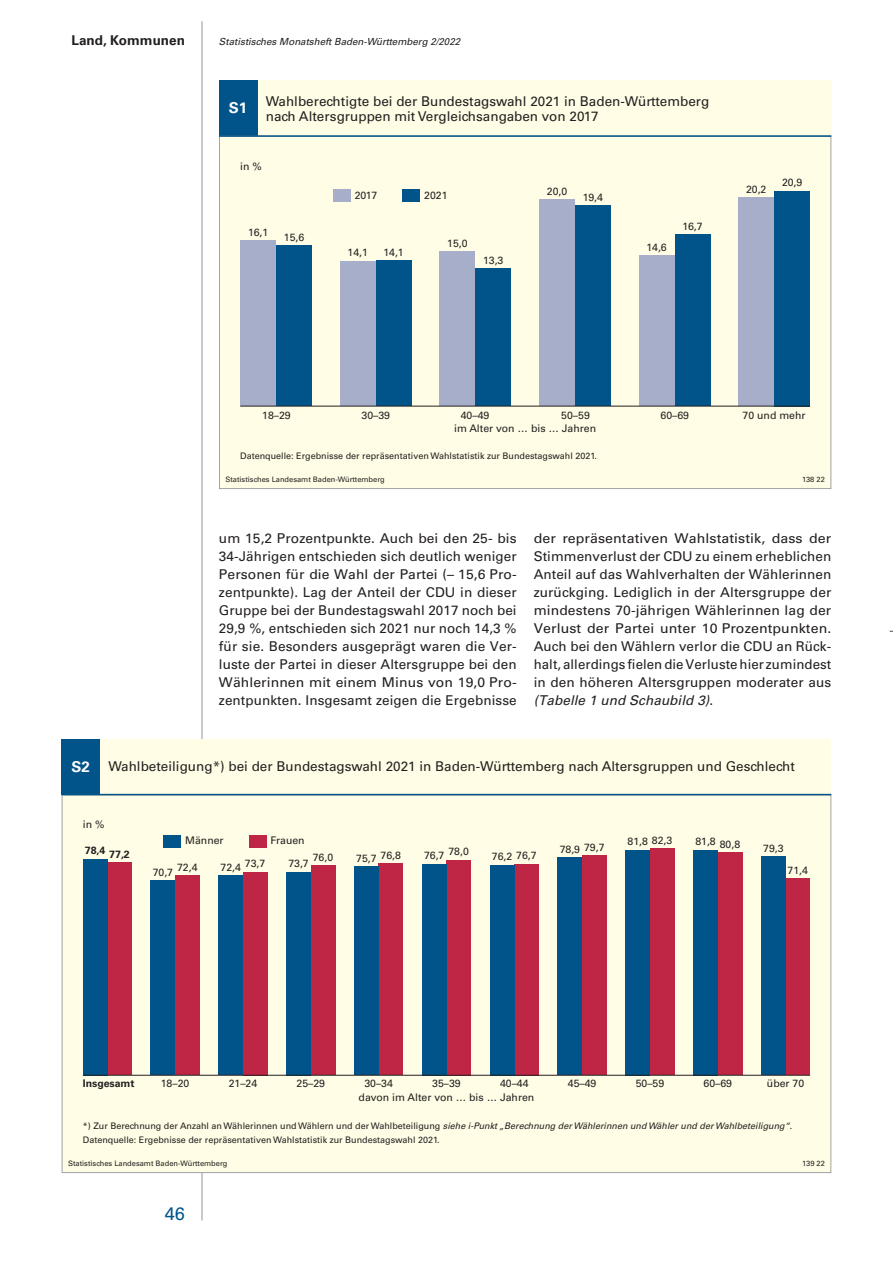
<style>
.page{position:relative;width:893px;height:1263px;background:#fff}
.page>*{position:absolute;margin:0;border:0;box-sizing:border-box;transform-origin:0 0}
.t1{font:18px "Univers";color:#01548a}
.t2{font:700 15px "Univers";color:#fff}
.Fließtext{font:13.5px/18px "Univers";color:#231f20;text-align:justify}
.Fließtext-2{font:13.5px/18px "Univers";color:#231f20;text-align:justify;scale:1.05 1}
.Kopfzeile_Beitragsth{font:700 13.5px "Univers";color:#231f20}
.t3{font:10.5px "Univers";color:#231f20}
.t4{font:700 10.5px "Univers";color:#231f20}
.Kopfzeile_Ausgabe{font:italic 9.75px "Univers";color:#231f20}
.t5{font:9px/13.5px "Univers";color:#231f20}
.t6{font:7.5px "Univers";color:#231f20}
.s1{font-style:italic}
.s2{font-weight:700;font-size:15px;color:#fff}
</style>
<div class="page">
<hr style="left:202px;top:21px;width:1px;height:1199px;background:#939598">
<div style="left:219px;top:81px;width:612px;height:408px;background:#fffde5"></div>
<div style="left:219px;top:81px;width:38px;height:55px;background:#01548a"></div>
<svg style="left:219px;top:137px;width:612px;height:352px"></svg>
<div style="left:276px;top:246px;width:36px;height:160px;background:#01548a"></div>
<div style="left:376px;top:261px;width:36px;height:145px;background:#01548a"></div>
<div style="left:475px;top:269px;width:36px;height:137px;background:#01548a"></div>
<div style="left:575px;top:206px;width:36px;height:200px;background:#01548a"></div>
<div style="left:675px;top:234px;width:35px;height:172px;background:#01548a"></div>
<div style="left:774px;top:191px;width:36px;height:215px;background:#01548a"></div>
<div style="left:240px;top:240px;width:36px;height:166px;background:#a6aec9"></div>
<div style="left:340px;top:261px;width:36px;height:145px;background:#a6aec9"></div>
<div style="left:439px;top:251px;width:36px;height:155px;background:#a6aec9"></div>
<div style="left:539px;top:200px;width:36px;height:206px;background:#a6aec9"></div>
<div style="left:639px;top:255px;width:36px;height:151px;background:#a6aec9"></div>
<div style="left:738px;top:198px;width:36px;height:208px;background:#a6aec9"></div>
<hr style="left:240px;top:406px;width:570px;height:1px;background:#231f20">
<hr style="left:219px;top:135px;width:612px;height:2px;background:#01548a">
<div style="left:403px;top:189px;width:17px;height:13px;background:#01548a"></div>
<div style="left:333px;top:189px;width:17px;height:13px;background:#a6aec9"></div>
<div style="left:62px;top:739px;width:769px;height:434px;background:#fffde5"></div>
<div style="left:62px;top:739px;width:38px;height:55px;background:#01548a"></div>
<svg style="left:62px;top:795px;width:769px;height:378px"></svg>
<div style="left:175px;top:876px;width:25px;height:199px;background:#bf2645"></div>
<div style="left:243px;top:872px;width:24px;height:203px;background:#bf2645"></div>
<div style="left:311px;top:866px;width:24px;height:209px;background:#bf2645"></div>
<div style="left:379px;top:863px;width:24px;height:212px;background:#bf2645"></div>
<div style="left:446px;top:860px;width:25px;height:215px;background:#bf2645"></div>
<div style="left:514px;top:864px;width:25px;height:211px;background:#bf2645"></div>
<div style="left:582px;top:855px;width:25px;height:220px;background:#bf2645"></div>
<div style="left:650px;top:848px;width:24px;height:227px;background:#bf2645"></div>
<div style="left:718px;top:852px;width:24px;height:223px;background:#bf2645"></div>
<div style="left:786px;top:878px;width:24px;height:197px;background:#bf2645"></div>
<div style="left:151px;top:880px;width:24px;height:195px;background:#01548a"></div>
<div style="left:219px;top:876px;width:24px;height:199px;background:#01548a"></div>
<div style="left:286px;top:872px;width:25px;height:203px;background:#01548a"></div>
<div style="left:354px;top:866px;width:25px;height:209px;background:#01548a"></div>
<div style="left:422px;top:864px;width:24px;height:211px;background:#01548a"></div>
<div style="left:490px;top:865px;width:24px;height:210px;background:#01548a"></div>
<div style="left:558px;top:858px;width:24px;height:217px;background:#01548a"></div>
<div style="left:626px;top:850px;width:24px;height:225px;background:#01548a"></div>
<div style="left:693px;top:850px;width:25px;height:225px;background:#01548a"></div>
<div style="left:761px;top:857px;width:25px;height:218px;background:#01548a"></div>
<div style="left:107px;top:862px;width:25px;height:213px;background:#bf2645"></div>
<div style="left:83px;top:859px;width:24px;height:216px;background:#01548a"></div>
<hr style="left:83px;top:1075px;width:727px;height:1px;background:#231f20">
<hr style="left:62px;top:794px;width:769px;height:1px;background:#01548a">
<div style="left:249px;top:835px;width:17px;height:13px;background:#bf2645"></div>
<div style="left:164px;top:835px;width:17px;height:13px;background:#01548a"></div>
<p class="Kopfzeile_Beitragsth" style="left:71px;top:32px;width:115px">Land, Kommunen</p>
<p class="Kopfzeile_Ausgabe" style="left:219px;top:35px;width:243px">Statistisches Monatsheft Baden-Württemberg 2/2022</p>
<p class="t2" style="left:229px;top:99px;width:20px">S1</p>
<p class="Fließtext" style="left:266px;top:94px;width:445px;line-height:14.2px">Wahlberechtigte bei der Bundestagswahl 2021 in Baden-Württemberg nach Altersgruppen mit Vergleichsangaben von 2017</p>
<p class="t3" style="left:240px;top:160px;width:23px">in %</p>
<p class="t3" style="left:248px;top:226px;width:22px">16,1</p>
<p class="t3" style="left:284px;top:231px;width:22px">15,6</p>
<p class="t3" style="left:355px;top:189px;width:24px">2017</p>
<p class="t3" style="left:424px;top:189px;width:25px">2021</p>
<p class="t3" style="left:547px;top:185px;width:22px">20,0</p>
<p class="t3" style="left:583px;top:191px;width:22px">19,4</p>
<p class="t3" style="left:746px;top:183px;width:22px">20,2</p>
<p class="t3" style="left:782px;top:176px;width:22px">20,9</p>
<p class="t3" style="left:682px;top:220px;width:22px">16,7</p>
<p class="t3" style="left:348px;top:247px;width:22px">14,1</p>
<p class="t3" style="left:383px;top:246px;width:22px">14,1</p>
<p class="t3" style="left:447px;top:237px;width:22px">15,0</p>
<p class="t3" style="left:483px;top:254px;width:22px">13,3</p>
<p class="t3" style="left:646px;top:241px;width:22px">14,6</p>
<p class="t3" style="left:561px;top:409px;width:30px">50–59</p>
<p class="t3" style="left:660px;top:409px;width:30px">60–69</p>
<p class="t3" style="left:743px;top:409px;width:65px">70 und mehr</p>
<p class="t3" style="left:454px;top:422px;width:144px">im Alter von … bis … Jahren</p>
<p class="t3" style="left:262px;top:409px;width:30px">18–29</p>
<p class="t3" style="left:361px;top:409px;width:30px">30–39</p>
<p class="t3" style="left:461px;top:409px;width:30px">40–49</p>
<p class="t5" style="left:240px;top:449px;width:358px">Datenquelle: Ergebnisse der repräsentativen Wahlstatistik zur Bundestagswahl 2021.</p>
<p class="t6" style="left:225px;top:475px;width:161px">Statistisches Landesamt Baden-Württemberg</p>
<p class="t6" style="left:802px;top:475px;width:24px">138 22</p>
<p class="Fließtext" style="left:219px;top:529px;width:299px">um 15,2 Prozentpunkte. Auch bei den 25- bis 34-Jährigen entschieden sich deutlich weniger Personen für die Wahl der Partei (– 15,6 Pro&shy;zentpunkte). Lag der Anteil der CDU in dieser Gruppe bei der Bundestagswahl 2017 noch bei 29,9 %, entschieden sich 2021 nur noch 14,3 % für sie. Besonders ausgeprägt waren die Ver&shy;luste der Partei in dieser Altersgruppe bei den Wählerinnen mit einem Minus von 19,0 Pro&shy;zentpunkten. Insgesamt zeigen die Ergebnisse</p>
<p class="Fließtext-2" style="left:534px;top:529px;width:285px">der repräsentativen Wahlstatistik, dass der Stimmenverlust der CDU zu einem erheblichen Anteil auf das Wahlverhalten der Wählerinnen zurückging. Lediglich in der Altersgruppe der mindestens 70-jährigen Wählerinnen lag der Verlust der Partei unter 10 Prozentpunkten.<br>Auch bei den Wählern verlor die CDU an Rück&shy;halt, allerdings fielen die Verluste hier zumindest in den höheren Altersgruppen moderater aus <span class="s1">(Tabelle 1 und Schaubild 3)</span>.</p>
<p class="Fließtext" style="left:72px;top:757px;width:725px"><span class="s2">S2</span> Wahlbeteiligung*) bei der Bundestagswahl 2021 in Baden-Württemberg nach Altersgruppen und Geschlecht</p>
<p class="t3" style="left:83px;top:818px;width:23px">in %</p>
<p class="t4" style="left:85px;top:846px;width:46px">78,4 77,2</p>
<p class="t3" style="left:185px;top:834px;width:40px">Männer</p>
<p class="t3" style="left:270px;top:834px;width:36px">Frauen</p>
<p class="t3" style="left:313px;top:851px;width:22px">76,0</p>
<p class="t3" style="left:356px;top:850px;width:46px">75,7 76,8</p>
<p class="t3" style="left:424px;top:847px;width:46px">76,7 78,0</p>
<p class="t3" style="left:492px;top:850px;width:46px">76,2 76,7</p>
<p class="t3" style="left:153px;top:863px;width:46px">70,7 72,4</p>
<p class="t3" style="left:221px;top:859px;width:46px">72,4 73,7</p>
<p class="t3" style="left:288px;top:857px;width:22px">73,7</p>
<p class="t3" style="left:560px;top:842px;width:46px">78,9 79,7</p>
<p class="t3" style="left:627px;top:834px;width:46px">81,8 82,3</p>
<p class="t3" style="left:695px;top:836px;width:46px">81,8 80,8</p>
<p class="t3" style="left:763px;top:842px;width:22px">79,3</p>
<p class="t3" style="left:788px;top:864px;width:22px">71,4</p>
<p class="t3" style="left:890px;top:624px;width:7px">–</p>
<p class="t4" style="left:83px;top:1077px;width:53px">Insgesamt</p>
<p class="t3" style="left:161px;top:1077px;width:30px">18–20</p>
<p class="t3" style="left:229px;top:1077px;width:30px">21–24</p>
<p class="t3" style="left:296px;top:1077px;width:30px">25–29</p>
<p class="t3" style="left:364px;top:1077px;width:30px">30–34</p>
<p class="t3" style="left:432px;top:1077px;width:30px">35–39</p>
<p class="t3" style="left:500px;top:1077px;width:30px">40–44</p>
<p class="t3" style="left:568px;top:1077px;width:30px">45–49</p>
<p class="t3" style="left:636px;top:1077px;width:30px">50–59</p>
<p class="t3" style="left:703px;top:1077px;width:30px">60–69</p>
<p class="t3" style="left:767px;top:1077px;width:39px">über 70</p>
<p class="t3" style="left:359px;top:1090px;width:177px">davon im Alter von … bis … Jahren</p>
<p class="t5" style="left:83px;top:1119px;width:711px">*) Zur Berechnung der Anzahl an Wählerinnen und Wählern und der Wahlbeteiligung <span class="s1">siehe i-Punkt „Berechnung der Wählerinnen und Wähler und der Wahlbeteiligung“</span>.<br>Datenquelle: Ergebnisse der repräsentativen Wahlstatistik zur Bundestagswahl 2021.</p>
<p class="t6" style="left:68px;top:1159px;width:161px">Statistisches Landesamt Baden-Württemberg</p>
<p class="t6" style="left:802px;top:1159px;width:24px">139 22</p>
<p class="t1" style="left:165px;top:1203px;width:22px">46</p>
</div>
